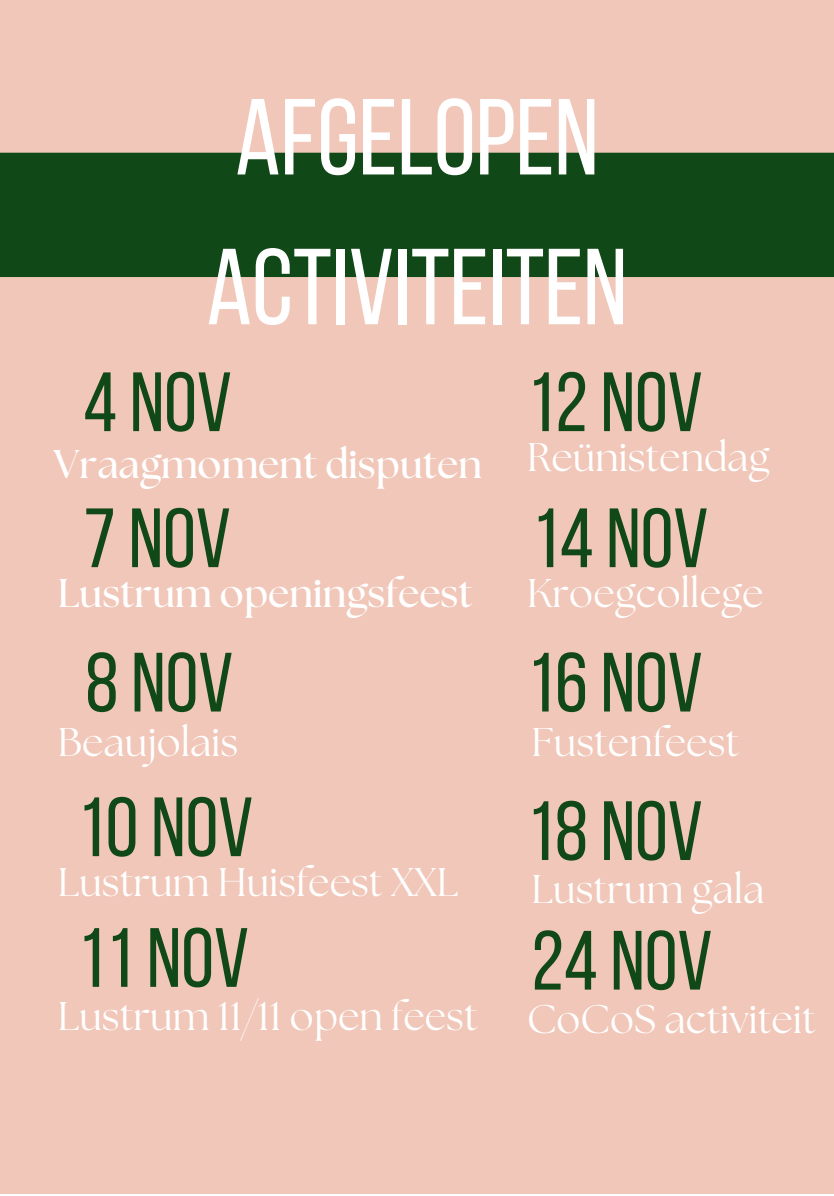
<style>
.page{position:relative;width:834px;height:1196px;background:#fff}
.page>*{position:absolute;margin:0;border:0;box-sizing:border-box;transform-origin:0 0}
.t1{font:107.8px/149.8px "Bebas Neue";color:#fff}
.t2{font:83.8px/136px "Bebas Neue";color:#114817}
.t3{font:40px "The Seasons";color:#fff}
.t4{font:700 40px "The Seasons";color:#fff}
</style>
<div class="page">
<div style="left:0;top:0;width:834px;height:1193px;background:#f0c7b9"></div>
<div style="left:0;top:153px;width:834px;height:124px;background:#114817"></div>
<h1 class="t1" style="left:207px;top:73px;width:422px">AFGELOPEN<br>ACTIVITEITEN</h1>
<h2 class="t2" style="left:83px;top:342px;width:150px">4 NOV<br>7 NOV</h2>
<p class="t4" style="left:53px;top:446px;width:430px">Vraagmoment disputen</p>
<p class="t4" style="left:58px;top:575px;width:416px">Lustrum openingsfeest</p>
<h2 class="t2" style="left:77px;top:618px;width:177px;line-height:144.6px">8 NOV<br>10 NOV</h2>
<p class="t3" style="left:58px;top:723px;width:182px">Beaujolais</p>
<p class="t3" style="left:58px;top:864px;width:402px">Lustrum Huisfeest XXL</p>
<h2 class="t2" style="left:77px;top:897px;width:173px">11 NOV</h2>
<p class="t3" style="left:58px;top:997px;width:421px">Lustrum 11/11 open feest</p>
<h2 class="t2" style="left:527px;top:342px;width:183px">12 NOV<br>14 NOV</h2>
<p class="t3" style="left:527px;top:439px;width:244px">Reünistendag</p>
<p class="t3" style="left:527px;top:575px;width:238px">Kroegcollege</p>
<h2 class="t2" style="left:526px;top:616px;width:178px;line-height:148.4px">16 NOV<br>18 NOV</h2>
<p class="t3" style="left:531px;top:723px;width:209px">Fustenfeest</p>
<p class="t3" style="left:531px;top:871px;width:234px">Lustrum gala</p>
<h2 class="t2" style="left:531px;top:900px;width:182px">24 NOV</h2>
<p class="t3" style="left:527px;top:1001px;width:290px">CoCoS activiteit</p>
</div>
